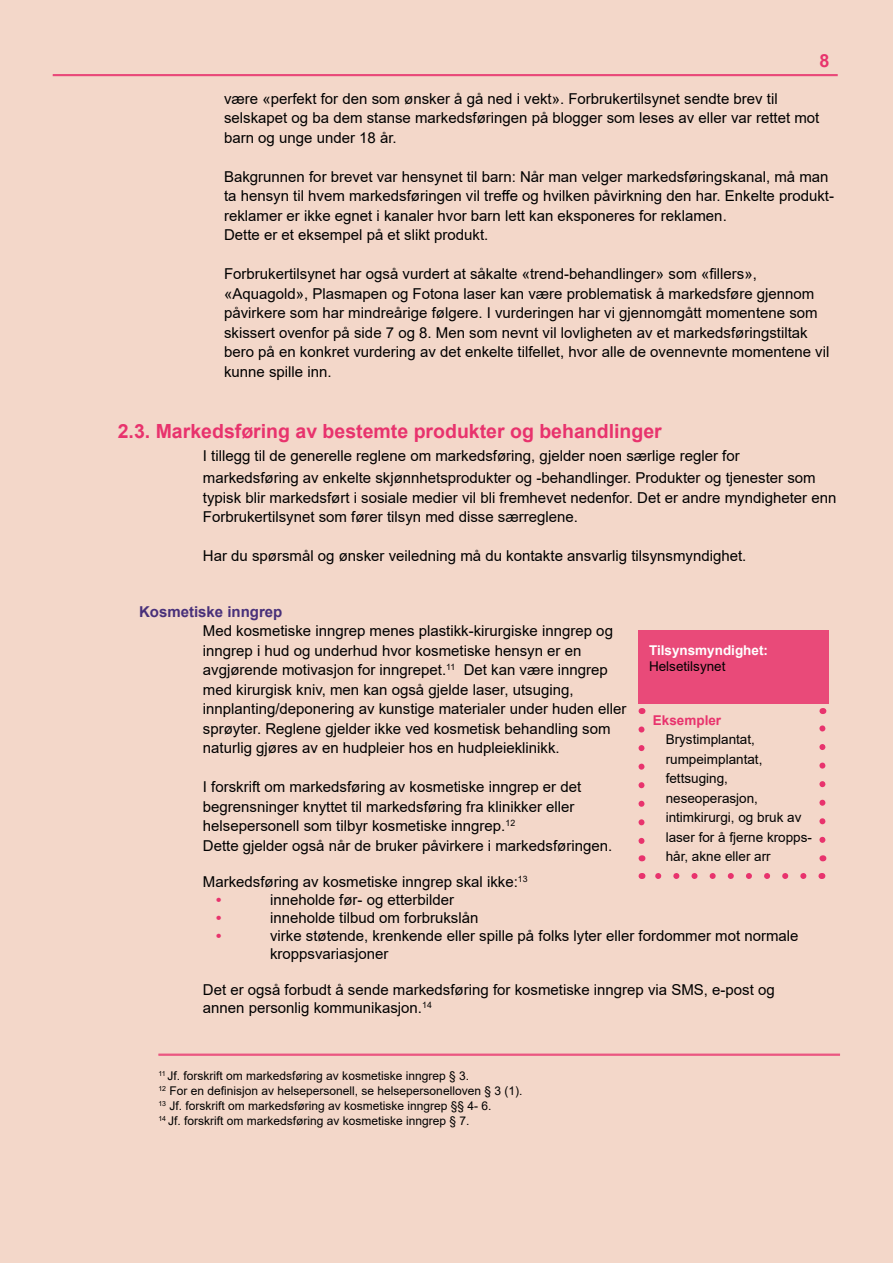
<style>
.page{position:relative;width:893px;height:1263px;background:#f3d7c9}
.page>*{position:absolute;margin:0;border:0;box-sizing:border-box;transform-origin:0 0}
.t1{font:700 19.5px "Arial";color:#e8336d}
.t2{font:700 18px "Arial";color:#e8336d}
.t3{font:15px/19.5px "Arial";color:#000}
.t4{font:700 15px "Arial";color:#48307a}
.t5{font:700 15px "Arial";color:#e8336d}
.t6{font:13.5px/19.5px "Arial";color:#000}
.t7{font:700 13.5px "Arial";color:#fff}
.t8{font:700 13.5px "Arial";color:#e8336d}
.t9{font:12px/15px "Arial";color:#000}
.s1{font-weight:700;color:#e8336d}
</style>
<div class="page">
<div style="left:638px;top:630px;width:190px;height:74px;background:#e94a79"></div>
<svg style="left:638px;top:729px;width:6px;height:115px"></svg>
<svg style="left:655px;top:873px;width:148px;height:6px"></svg>
<svg style="left:819px;top:725px;width:6px;height:115px"></svg>
<hr style="left:53px;top:74px;width:785px;height:1px;background:#e8336d">
<hr style="left:53px;top:75px;width:785px;height:1px;background:#e8336d">
<hr style="left:158px;top:1054px;width:682px;height:1px;background:#e8336d">
<hr style="left:158px;top:1055px;width:682px;height:1px;background:#e8336d">
<p class="t2" style="left:819px;top:48px;width:12px">8</p>
<p class="t3" style="left:224px;top:89px;width:597px">være «perfekt for den som ønsker å gå ned i vekt». Forbrukertilsynet sendte brev til selskapet og ba dem stanse markedsføringen på blogger som leses av eller var rettet mot barn og unge under 18 år.</p>
<p class="t3" style="left:224px;top:167px;width:611px">Bakgrunnen for brevet var hensynet til barn: Når man velger markedsføringskanal, må man ta hensyn til hvem markedsføringen vil treffe og hvilken påvirkning den har. Enkelte produkt&shy;reklamer er ikke egnet i kanaler hvor barn lett kan eksponeres for reklamen.<br>Dette er et eksempel på et slikt produkt.</p>
<p class="t3" style="left:224px;top:264px;width:607px">Forbrukertilsynet har også vurdert at såkalte «trend-behandlinger» som «fillers», «Aquagold», Plasmapen og Fotona laser kan være problematisk å markedsføre gjennom påvirkere som har mindreårige følgere. I vurderingen har vi gjennomgått momentene som skissert ovenfor på side 7 og 8. Men som nevnt vil lovligheten av et markedsføringstiltak bero på en konkret vurdering av det enkelte tilfellet, hvor alle de ovennevnte momentene vil kunne spille inn.</p>
<h1 class="t1" style="left:118px;top:418px;width:545px">2.3. Markedsføring av bestemte produkter og behandlinger</h1>
<p class="t3" style="left:203px;top:444px;width:614px;line-height:22.5px">I tillegg til de generelle reglene om markedsføring, gjelder noen særlige regler for markedsføring av enkelte skjønnhetsprodukter og -behandlinger. Produkter og tjenester som</p>
<p class="t3" style="left:203px;top:488px;width:635px">typisk blir markedsført i sosiale medier vil bli fremhevet nedenfor. Det er andre myndigheter enn<br>Forbrukertilsynet som fører tilsyn med disse særreglene.</p>
<p class="t3" style="left:203px;top:546px;width:545px">Har du spørsmål og ønsker veiledning må du kontakte ansvarlig tilsynsmyndighet.</p>
<p class="t4" style="left:139px;top:601px;width:145px">Kosmetiske inngrep</p>
<p class="t3" style="left:203px;top:621px;width:425px">Med kosmetiske inngrep menes plastikk-kirurgiske inngrep og inngrep i hud og underhud hvor kosmetiske hensyn er en avgjørende motivasjon for inngrepet.<sup>11</sup> Det kan være inngrep med kirurgisk kniv, men kan også gjelde laser, utsuging, innplanting/deponering av kunstige materialer under huden eller sprøyter. Reglene gjelder ikke ved kosmetisk behandling som naturlig gjøres av en hudpleier hos en hudpleieklinikk.</p>
<p class="t3" style="left:203px;top:777px;width:411px">I forskrift om markedsføring av kosmetiske inngrep er det begrensninger knyttet til markedsføring fra klinikker eller helsepersonell som tilbyr kosmetiske inngrep.<sup>12<br></sup>Dette gjelder også når de bruker påvirkere i markedsføringen.</p>
<p class="t3" style="left:216px;top:872px;width:313px;line-height:18px;text-indent:-13px">Markedsføring av kosmetiske inngrep skal ikke:<sup>13 </sup><span class="s1">•</span></p>
<p class="t3" style="left:270px;top:890px;width:186px">inneholde før- og etterbilder</p>
<p class="t7" style="left:649px;top:640px;width:121px">Tilsynsmyndighet:</p>
<p class="t6" style="left:649px;top:656px;width:78px">Helsetilsynet</p>
<p class="t8" style="left:653px;top:711px;width:70px">Eksempler</p>
<p class="t6" style="left:666px;top:730px;width:148px">Brystimplantat, rumpeimplantat, fettsuging, neseoperasjon, intimkirurgi, og bruk av laser for å fjerne kropps&shy;hår, akne eller arr</p>
<p class="t5" style="left:216px;top:907px;width:7px">•</p>
<p class="t3" style="left:270px;top:908px;width:210px">inneholde tilbud om forbrukslån</p>
<p class="t5" style="left:216px;top:925px;width:7px">•</p>
<p class="t3" style="left:270px;top:926px;width:530px;line-height:18px">virke støtende, krenkende eller spille på folks lyter eller fordommer mot normale kroppsvariasjoner</p>
<p class="t3" style="left:203px;top:980px;width:573px;line-height:18px">Det er også forbudt å sende markedsføring for kosmetiske inngrep via SMS, e-post og annen personlig kommunikasjon.<sup>14</sup></p>
<p class="t9" style="left:158px;top:1068px;width:365px"><sup>11</sup> Jf. forskrift om markedsføring av kosmetiske inngrep § 3.<br><sup>12</sup> For en definisjon av helsepersonell, se helsepersonelloven § 3 (1).<br><sup>13</sup> Jf. forskrift om markedsføring av kosmetiske inngrep §§ 4- 6.<br><sup>14</sup> Jf. forskrift om markedsføring av kosmetiske inngrep § 7.</p>
</div>
